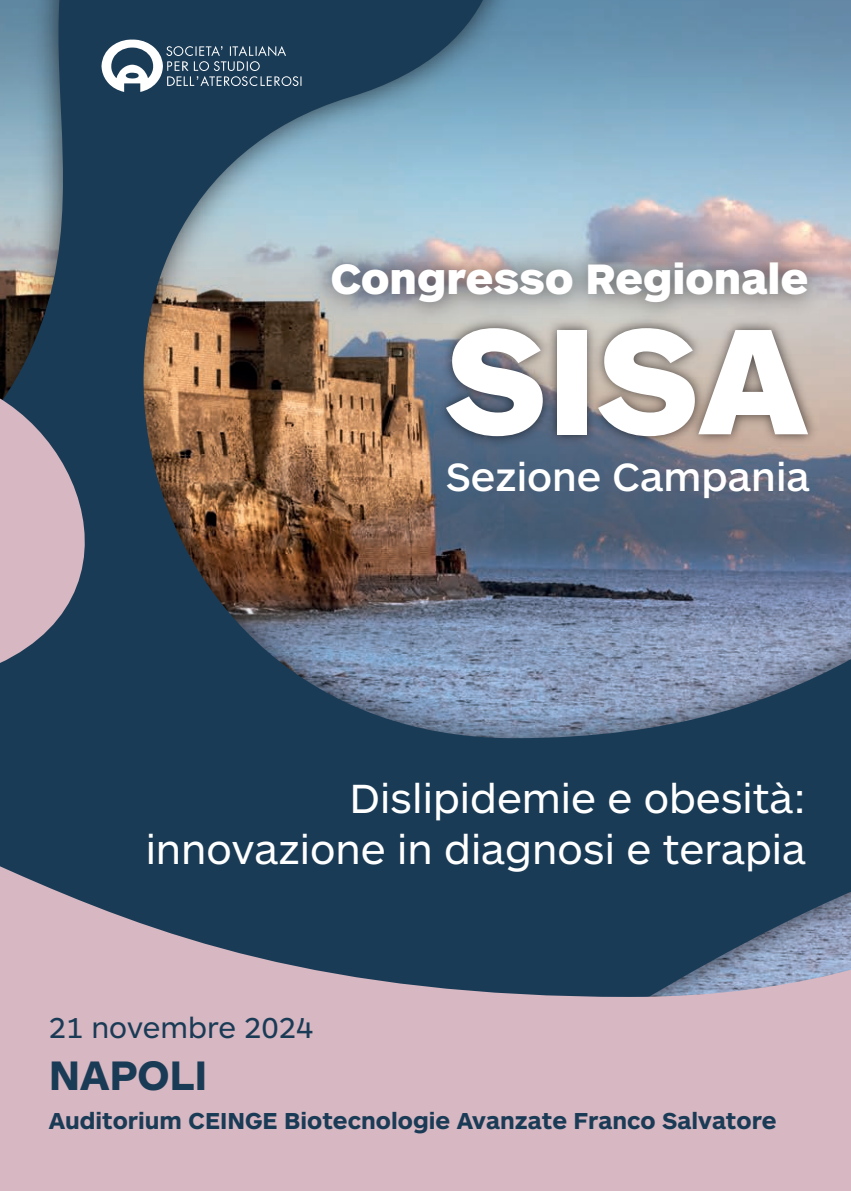
<style>
.page{position:relative;width:851px;height:1191px;background:#fff}
.page>*{position:absolute;margin:0;border:0;box-sizing:border-box;transform-origin:0 0}
.t1{font:900 156.6px "ARS Maquette Pro";color:#fff}
.t2{font:900 44.2px "ARS Maquette Pro";color:#fff}
.t3{font:700 42.8px "ARS Maquette Pro";color:#1a3b56}
.t4{font:42.4px/50.8px "ARS Maquette Pro";color:#fff;text-align:right}
.t5{font:500 41px "ARS Maquette Pro";color:#fff}
.t6{font:29.8px "ARS Maquette Pro";color:#1a3b56}
.t7{font:700 24px "ARS Maquette Pro";color:#1a3b56}
</style>
<div class="page">
<img style="left:0;top:0;width:850px;height:728px">
<svg style="left:0;top:728px;width:850px;height:463px;background:#79798c"></svg>
<svg style="left:0;top:378px;width:165px;height:303px;background:#5a6377"></svg>
<img style="left:299px;top:225px;width:540px;height:109px">
<img style="left:427px;top:288px;width:400px;height:194px">
<svg style="left:101px;top:40px;width:200px;height:52px;background:#4f697d"></svg>
<h2 class="t2" style="left:330px;top:250px;width:479px">Congresso Regionale</h2>
<h1 class="t1" style="left:444px;top:278px;width:364px">SISA</h1>
<h3 class="t5" style="left:445px;top:450px;width:366px">Sezione Campania</h3>
<h3 class="t4" style="left:146px;top:771px;width:661px">Dislipidemie e obesità: innovazione in diagnosi e terapia</h3>
<p class="t6" style="left:49px;top:1008px;width:266px">21 novembre 2024</p>
<h3 class="t3" style="left:49px;top:1047px;width:160px">NAPOLI</h3>
<p class="t7" style="left:49px;top:1104px;width:729px">Auditorium CEINGE Biotecnologie Avanzate Franco Salvatore</p>
</div>
